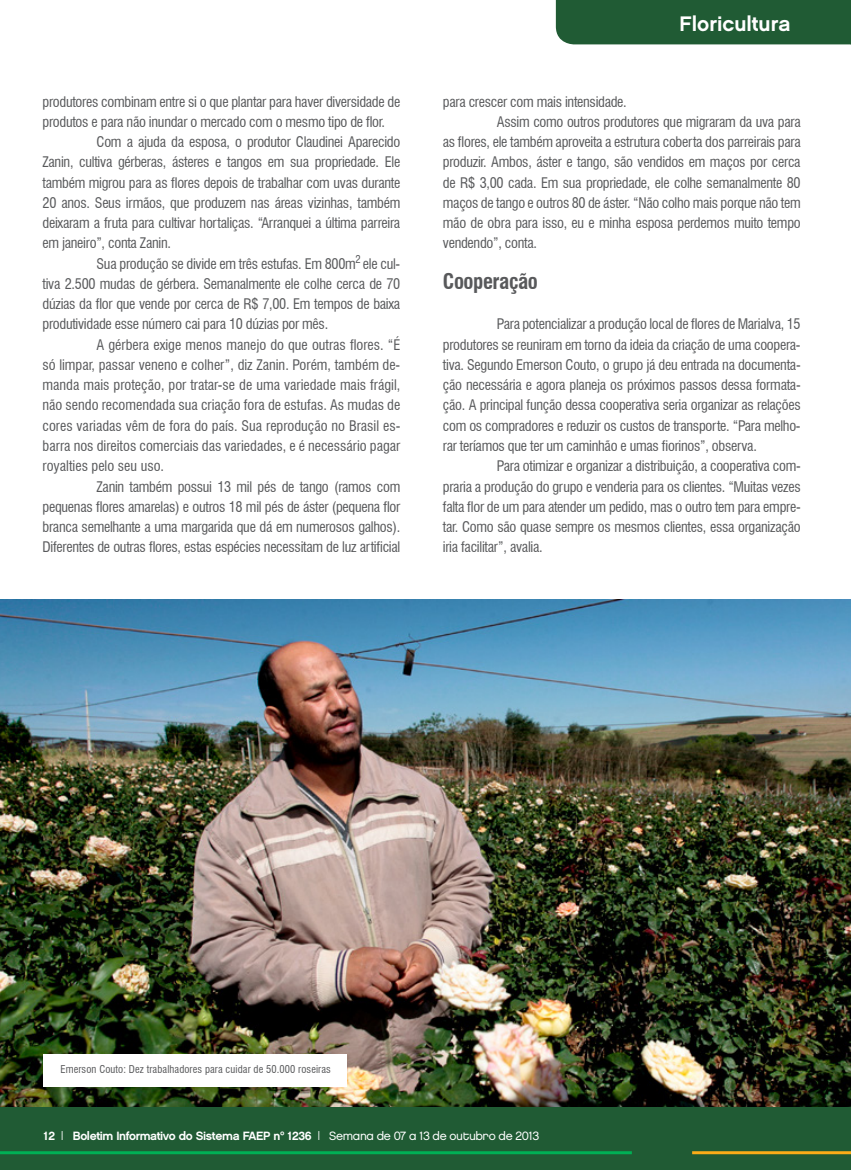
<style>
.page{position:relative;width:851px;height:1170px;background:#fff}
.page>*{position:absolute;margin:0;border:0;box-sizing:border-box;transform-origin:0 0}
.t1{font:21px "Chalet New York Nineteen Sixty";color:#fff}
.t2{font:700 condensed 21px "Swiss 721 BT";letter-spacing:-.02em;color:#58595b}
.t3{font:condensed 14.25px/20.2px "Swiss 721 BT";letter-spacing:-.02em;color:#58595b;text-align:justify}
.t4{font:12px "Chalet New York Nineteen Sixty";letter-spacing:-.03em;color:#fff}
.t5{font:condensed 10.5px "Swiss 721 BT";letter-spacing:.01em;color:#58595b}
.s1{font-family:"Chalet London Nineteen Eighty"}
</style>
<div class="page">
<div style="left:0;top:1106px;width:850px;height:63px;background:#205b34"></div>
<hr style="left:0;top:1151px;width:631px;height:3px;background:#00b055">
<hr style="left:692px;top:1151px;width:158px;height:3px;background:#fbac18">
<img style="left:0;top:600px;width:850px;height:506px">
<div style="left:44px;top:1053px;width:302px;height:33px;background:#fff"></div>
<div style="left:555px;top:0;width:296px;height:44px;background:#205b34"></div>
<p class="t3" style="left:43px;top:91px;width:359px">produtores combinam entre si o que plantar para haver diversidade de produtos e para não inundar o mercado com o mesmo tipo de flor.</p>
<p class="t3" style="left:43px;top:132px;width:359px;text-indent:54px">Com a ajuda da esposa, o produtor Claudinei Aparecido Zanin, cultiva gérberas, ásteres e tangos em sua propriedade. Ele também migrou para as flores depois de trabalhar com uvas durante 20 anos. Seus irmãos, que produzem nas áreas vizinhas, também deixaram a fruta para cultivar hortaliças. “Arranquei a última parreira em janeiro”, conta Zanin.</p>
<p class="t3" style="left:43px;top:253px;width:359px;text-indent:54px">Sua produção se divide em três estufas. Em 800m<sup>2</sup> ele cul&shy;tiva 2.500 mudas de gérbera. Semanalmente ele colhe cerca de 70 dúzias da flor que vende por cerca de R$ 7,00. Em tempos de baixa produtividade esse número cai para 10 dúzias por mês.</p>
<p class="t3" style="left:43px;top:334px;width:359px;text-indent:54px">A gérbera exige menos manejo do que outras flores. “É só limpar, passar veneno e colher”, diz Zanin. Porém, também de&shy;manda mais proteção, por tratar-se de uma variedade mais frágil, não sendo recomendada sua criação fora de estufas. As mudas de cores variadas vêm de fora do país. Sua reprodução no Brasil es&shy;barra nos direitos comerciais das variedades, e é necessário pagar royalties pelo seu uso.</p>
<p class="t3" style="left:43px;top:476px;width:359px;text-indent:54px">Zanin também possui 13 mil pés de tango (ramos com pequenas flores amarelas) e outros 18 mil pés de áster (pequena flor branca semelhante a uma margarida que dá em numerosos galhos).<br>Diferentes de outras flores, estas espécies necessitam de luz artificial</p>
<h1 class="t1" style="left:679px;top:11px;width:112px">Floricultura</h1>
<p class="t3" style="left:443px;top:91px;width:185px">para crescer com mais intensidade.</p>
<p class="t3" style="left:497px;top:111px;width:305px">Assim como outros produtores que migraram da uva para</p>
<p class="t3" style="left:443px;top:132px;width:359px">as flores, ele também aproveita a estrutura coberta dos parreirais para</p>
<p class="t3" style="left:443px;top:152px;width:359px">produzir. Ambos, áster e tango, são vendidos em maços por cerca</p>
<p class="t3" style="left:443px;top:172px;width:359px">de R$ 3,00 cada. Em sua propriedade, ele colhe semanalmente 80</p>
<p class="t3" style="left:443px;top:192px;width:359px">maços de tango e outros 80 de áster. “Não colho mais porque não tem</p>
<p class="t3" style="left:443px;top:213px;width:359px">mão de obra para isso, eu e minha esposa perdemos muito tempo</p>
<p class="t3" style="left:443px;top:233px;width:96px">vendendo”, conta.</p>
<h1 class="t2" style="left:443px;top:269px;width:97px">Cooperação</h1>
<p class="t3" style="left:443px;top:314px;width:359px;text-indent:54px">Para potencializar a produção local de flores de Marialva, 15 produtores se reuniram em torno da ideia da criação de uma coopera&shy;tiva. Segundo Emerson Couto, o grupo já deu entrada na documenta&shy;ção necessária e agora planeja os próximos passos dessa formata&shy;ção. A principal função dessa cooperativa seria organizar as relações com os compradores e reduzir os custos de transporte. “Para melho&shy;rar teríamos que ter um caminhão e umas fiorinos”, observa.</p>
<p class="t3" style="left:443px;top:456px;width:359px;text-indent:54px">Para otimizar e organizar a distribuição, a cooperativa com&shy;praria a produção do grupo e venderia para os clientes. “Muitas vezes falta flor de um para atender um pedido, mas o outro tem para empre&shy;tar. Como são quase sempre os mesmos clientes, essa organização iria facilitar”, avalia.</p>
<p class="t5" style="left:61px;top:1062px;width:272px">Emerson Couto: Dez trabalhadores para cuidar de 50.000 roseiras</p>
<p class="t4" style="left:43px;top:1128px;width:497px">12 | Boletim Informativo do Sistema FAEP nº 1236 | <span class="s1">Semana de 07 a 13 de outubro de 2013</span></p>
</div>
